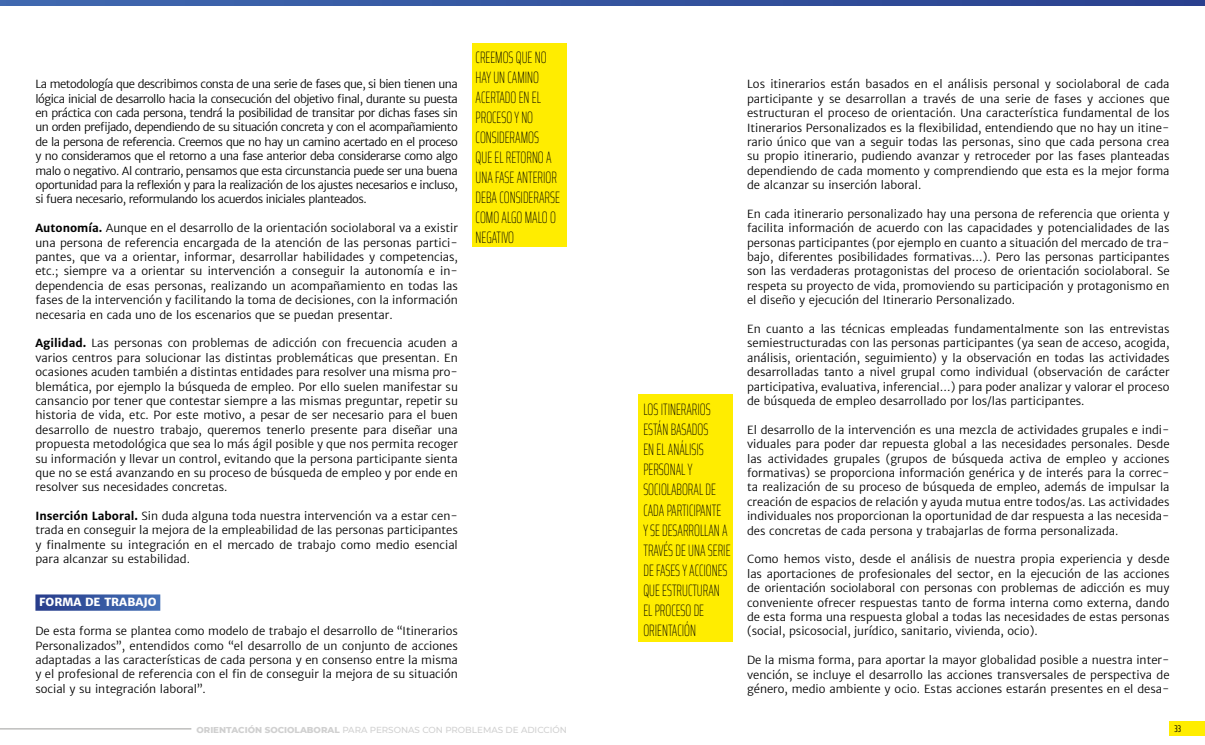
<style>
.page{position:relative;width:1205px;height:745px;background:#fff}
.page>*{position:absolute;margin:0;border:0;box-sizing:border-box;transform-origin:0 0}
.t1{font:100 extra-condensed 16.5px/20px "Saira";color:#000;scale:.83 1}
.t2{font:300 11.25px/14.4px "Merriweather Sans";color:#000;text-align:justify}
.t3{font:800 11.25px "Merriweather Sans";color:#fff}
.t4{font:extra-condensed 9.62px "Saira";color:#000}
.t5{font:500 8.75px "Montserrat";color:#d0d0d0}
.s1{font-weight:700}
.s2{font-weight:800}
</style>
<div class="page">
<svg style="left:0;top:0;width:1205px;height:6px;background:#34549e"></svg>
<hr style="left:0;top:728px;width:191px;height:1px;background:#9d9d9c">
<div style="left:35px;top:594px;width:125px;height:16px;background:linear-gradient(to right,#273c8b,#4571b6)"></div>
<div style="left:472px;top:43px;width:95px;height:203px;background:#ffed00"></div>
<div style="left:638px;top:394px;width:95px;height:247px;background:#ffed00"></div>
<div style="left:1169px;top:721px;width:36px;height:14px;background:#ffed00"></div>
<p class="t2" style="left:35px;top:77px;width:424px">La metodología que describimos consta de una serie de fases que, si bien tienen una lógica inicial de desarrollo hacia la consecución del objetivo final, durante su puesta en práctica con cada persona, tendrá la posibilidad de transitar por dichas fases sin un orden prefijado, dependiendo de su situación concreta y con el acompañamiento de la persona de referencia. Creemos que no hay un camino acertado en el proceso y no consideramos que el retorno a una fase anterior deba considerarse como algo malo o negativo. Al contrario, pensamos que esta circunstancia puede ser una buena oportunidad para la reflexión y para la realización de los ajustes necesarios e incluso, si fuera necesario, reformulando los acuerdos iniciales planteados.</p>
<p class="t2" style="left:35px;top:221px;width:424px"><span class="s1">Autonomía.</span> Aunque en el desarrollo de la orientación sociolaboral va a existir una persona de referencia encargada de la atención de las personas partici&shy;pantes, que va a orientar, informar, desarrollar habilidades y competencias, etc.; siempre va a orientar su intervención a conseguir la autonomía e in&shy;dependencia de esas personas, realizando un acompañamiento en todas las fases de la intervención y facilitando la toma de decisiones, con la información necesaria en cada uno de los escenarios que se puedan presentar.</p>
<p class="t2" style="left:35px;top:336px;width:424px"><span class="s1">Agilidad.</span> Las personas con problemas de adicción con frecuencia acuden a varios centros para solucionar las distintas problemáticas que presentan. En ocasiones acuden también a distintas entidades para resolver una misma pro&shy;blemática, por ejemplo la búsqueda de empleo. Por ello suelen manifestar su cansancio por tener que contestar siempre a las mismas preguntar, repetir su historia de vida, etc. Por este motivo, a pesar de ser necesario para el buen desarrollo de nuestro trabajo, queremos tenerlo presente para diseñar una propuesta metodológica que sea lo más ágil posible y que nos permita recoger su información y llevar un control, evitando que la persona participante sienta que no se está avanzando en su proceso de búsqueda de empleo y por ende en resolver sus necesidades concretas.</p>
<p class="t2" style="left:35px;top:508px;width:424px"><span class="s1">Inserción Laboral.</span> Sin duda alguna toda nuestra intervención va a estar cen&shy;trada en conseguir la mejora de la empleabilidad de las personas participantes y finalmente su integración en el mercado de trabajo como medio esencial para alcanzar su estabilidad.</p>
<p class="t3" style="left:39px;top:594px;width:119px">FORMA DE TRABAJO</p>
<p class="t2" style="left:35px;top:623px;width:424px">De esta forma se plantea como modelo de trabajo el desarrollo de “Itinerarios Personalizados”, entendidos como “el desarrollo de un conjunto de acciones adaptadas a las características de cada persona y en consenso entre la misma y el profesional de referencia con el fin de conseguir la mejora de su situación social y su integración laboral”.</p>
<h1 class="t1" style="left:476px;top:47px;width:103px">CREEMOS QUE NO<br>HAY UN CAMINO<br>ACERTADO EN EL<br>PROCESO Y NO<br>CONSIDERAMOS<br>QUE EL RETORNO A<br>UNA FASE ANTERIOR<br>DEBA CONSIDERARSE<br>COMO ALGO MALO O<br>NEGATIVO</h1>
<p class="t5" style="left:196px;top:722px;width:372px"><span class="s2">ORIENTACIÓN SOCIOLABORAL</span> PARA PERSONAS CON PROBLEMAS DE ADICCIÓN</p>
<h1 class="t1" style="left:643px;top:399px;width:106px">LOS ITINERARIOS<br>ESTÁN BASADOS<br>EN EL ANÁLISIS<br>PERSONAL Y<br>SOCIOLABORAL DE<br>CADA PARTICIPANTE<br>Y SE DESARROLLAN A<br>TRAVÉS DE UNA SERIE<br>DE FASES Y ACCIONES<br>QUE ESTRUCTURAN<br>EL PROCESO DE<br>ORIENTACIÓN</h1>
<p class="t2" style="left:747px;top:77px;width:424px">Los itinerarios están basados en el análisis personal y sociolaboral de cada participante y se desarrollan a través de una serie de fases y acciones que estructuran el proceso de orientación. Una característica fundamental de los Itinerarios Personalizados es la flexibilidad, entendiendo que no hay un itine&shy;rario único que van a seguir todas las personas, sino que cada persona crea su propio itinerario, pudiendo avanzar y retroceder por las fases planteadas dependiendo de cada momento y comprendiendo que esta es la mejor forma de alcanzar su inserción laboral.</p>
<p class="t2" style="left:747px;top:206px;width:424px">En cada itinerario personalizado hay una persona de referencia que orienta y facilita información de acuerdo con las capacidades y potencialidades de las personas participantes (por ejemplo en cuanto a situación del mercado de tra&shy;bajo, diferentes posibilidades formativas…). Pero las personas participantes son las verdaderas protagonistas del proceso de orientación sociolaboral. Se respeta su proyecto de vida, promoviendo su participación y protagonismo en el diseño y ejecución del Itinerario Personalizado.</p>
<p class="t2" style="left:747px;top:321px;width:424px">En cuanto a las técnicas empleadas fundamentalmente son las entrevistas semiestructuradas con las personas participantes (ya sean de acceso, acogida, análisis, orientación, seguimiento) y la observación en todas las actividades desarrolladas tanto a nivel grupal como individual (observación de carácter participativa, evaluativa, inferencial…) para poder analizar y valorar el proceso de búsqueda de empleo desarrollado por los/las participantes.</p>
<p class="t2" style="left:747px;top:422px;width:424px">El desarrollo de la intervención es una mezcla de actividades grupales e indi&shy;viduales para poder dar repuesta global a las necesidades personales. Desde las actividades grupales (grupos de búsqueda activa de empleo y acciones formativas) se proporciona información genérica y de interés para la correc&shy;ta realización de su proceso de búsqueda de empleo, además de impulsar la creación de espacios de relación y ayuda mutua entre todos/as. Las actividades individuales nos proporcionan la oportunidad de dar respuesta a las necesida&shy;des concretas de cada persona y trabajarlas de forma personalizada.</p>
<p class="t2" style="left:747px;top:551px;width:424px">Como hemos visto, desde el análisis de nuestra propia experiencia y desde las aportaciones de profesionales del sector, en la ejecución de las acciones de orientación sociolaboral con personas con problemas de adicción es muy conveniente ofrecer respuestas tanto de forma interna como externa, dando de esta forma una respuesta global a todas las necesidades de estas personas (social, psicosocial, jurídico, sanitario, vivienda, ocio).</p>
<p class="t2" style="left:747px;top:652px;width:424px">De la misma forma, para aportar la mayor globalidad posible a nuestra inter&shy;vención, se incluye el desarrollo las acciones transversales de perspectiva de género, medio ambiente y ocio. Estas acciones estarán presentes en el desa-</p>
<p class="t4" style="left:1174px;top:721px;width:8px">33</p>
</div>
